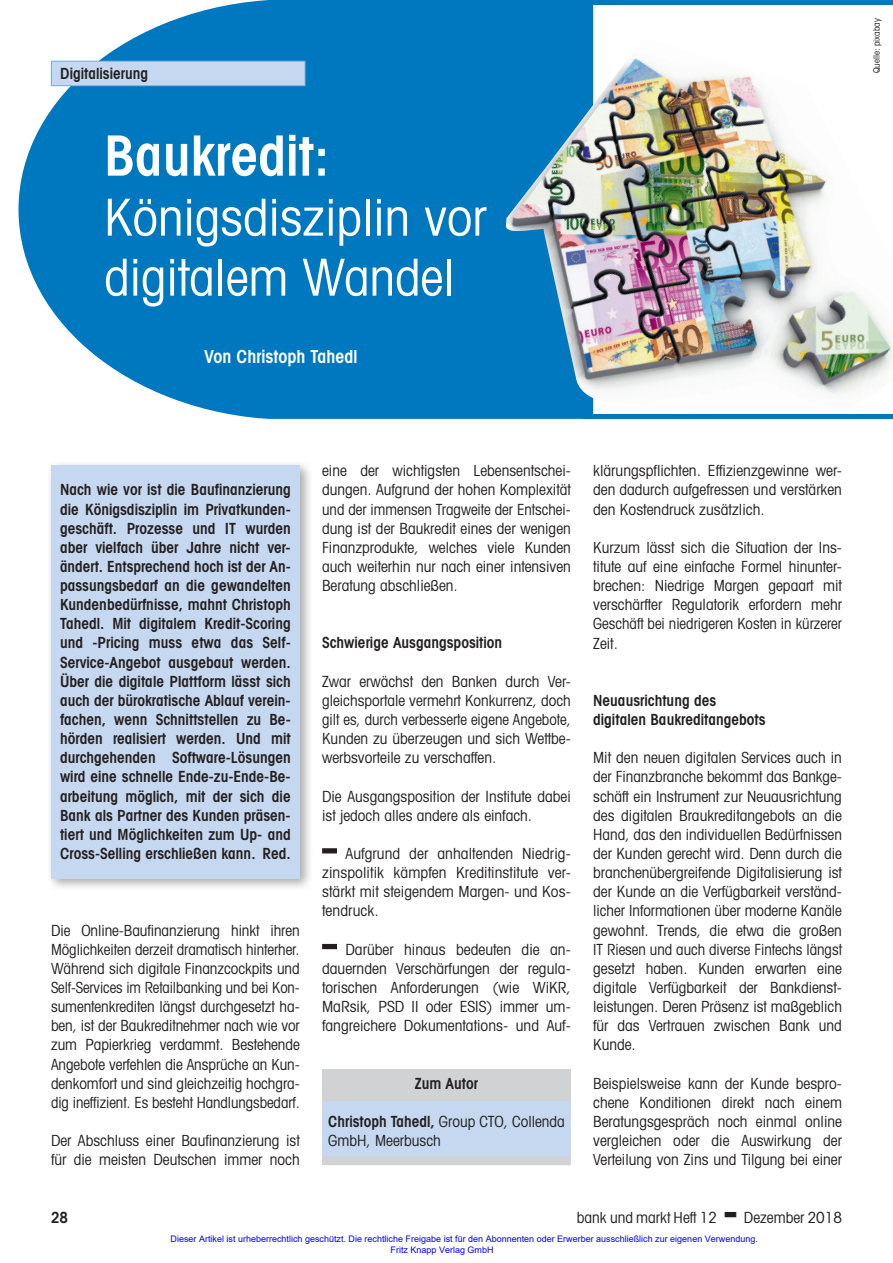
<style>
.page{position:relative;width:893px;height:1263px;background:#fff}
.page>*{position:absolute;margin:0;border:0;box-sizing:border-box;transform-origin:0 0}
.t1{font:600 condensed 55.5px "Avant Garde";color:#fff}
.t2{font:condensed 51px/60px "Avant Garde";color:#fff}
.t3{font:600 condensed 18px "Avant Garde";color:#fff}
.t4{font:condensed 15.3px/19.2px "Avant Garde";color:#231f20;text-align:justify}
.t5{font:600 condensed 15.3px/19.2px "Avant Garde";color:#231f20}
.t6{font:9px/10.8px "Arial";color:#00f}
.t7{font:condensed 9px "Avant Garde";color:#231f20}
.s1{font-weight:600;font-size:55.5px}
.s2{font-weight:600}
</style>
<div class="page">
<div style="left:322px;top:848px;width:15px;height:5px;background:#231f20"></div>
<div style="left:322px;top:944px;width:15px;height:5px;background:#231f20"></div>
<svg style="left:19px;top:0;width:574px;height:419px;background:#1d87c7"></svg>
<div style="left:51px;top:61px;width:254px;height:25px;background:#c6d8ef"></div>
<div style="left:51px;top:61px;width:254px;height:25px;border:1px solid #7aabdb"></div>
<div style="left:46px;top:460px;width:267px;height:432px;background:#231f20;opacity:.4"></div>
<div style="left:51px;top:465px;width:249px;height:413px;background:#c6d8ef"></div>
<div style="left:322px;top:1098px;width:249px;height:63px;background:#c6d8ef"></div>
<div style="left:322px;top:1069px;width:249px;height:32px;background:#d1d2d4"></div>
<div style="left:322px;top:1156px;width:249px;height:9px;background:#d1d2d4"></div>
<img style="left:505px;top:38px;width:388px;height:374px">
<div style="left:583px;top:414px;width:310px;height:5px;background:#0078c0"></div>
<div style="left:584px;top:0;width:309px;height:5px;background:#0078c0"></div>
<p class="t5" style="left:60px;top:64px;width:89px">Digitalisierung</p>
<h1 class="t1" style="left:104px;top:122px;width:227px">Baukredit:</h1>
<h2 class="t2" style="left:104px;top:186px;width:384px">Königsdisziplin vor digitalem Wandel</h2>
<h2 class="t2" style="left:90px;top:155px;width:436px"><span class="s1">Frauen</span> im Banking – die <span class="s1">Quote</span> kommt</h2>
<p class="t3" style="left:164px;top:339px;width:150px">Von Jörg Wittenberg</p>
<p class="t3" style="left:204px;top:345px;width:155px">Von Christoph Tahedl</p>
<p class="t7" style="left:871px;top:73px;width:56px;rotate:-90deg">Quelle: pixabay</p>
<p class="t5" style="left:60px;top:480px;width:232px;text-align:justify">Nach wie vor ist die Baufinanzierung die Königsdisziplin im Privatkunden&shy;geschäft. Prozesse und IT wurden aber vielfach über Jahre nicht ver&shy;ändert. Entsprechend hoch ist der An&shy;passungsbedarf an die gewandelten Kundenbedürfnisse, mahnt Christoph Tahedl. Mit digitalem Kredit-Scoring und -Pricing muss etwa das Self-Service-Angebot ausgebaut werden.<br>Über die digitale Plattform lässt sich auch der bürokratische Ablauf verein&shy;fachen, wenn Schnittstellen zu Be&shy;hörden realisiert werden. Und mit durchgehenden Software-Lösungen wird eine schnelle Ende-zu-Ende-Be&shy;arbeitung möglich, mit der sich die Bank als Partner des Kunden präsen&shy;tiert und Möglichkeiten zum Up- and Cross-Selling erschließen kann. Red.</p>
<p class="t4" style="left:51px;top:920px;width:250px">Die Online-Baufinanzierung hinkt ihren Möglichkeiten derzeit dramatisch hinterher.<br>Während sich digitale Finanzcockpits und Self-Services im Retailbanking und bei Kon&shy;sumentenkrediten längst durchgesetzt ha&shy;ben, ist der Baukreditnehmer nach wie vor zum Papierkrieg verdammt. Bestehende Angebote verfehlen die Ansprüche an Kun&shy;denkomfort und sind gleichzeitig hochgra&shy;dig ineffizient. Es besteht Handlungsbedarf.</p>
<p class="t4" style="left:51px;top:1130px;width:250px">Der Abschluss einer Baufinanzierung ist für die meisten Deutschen immer noch</p>
<p class="t4" style="left:322px;top:461px;width:250px">eine der wichtigsten Lebensentschei&shy;dungen. Aufgrund der hohen Komplexität und der immensen Tragweite der Entschei&shy;dung ist der Baukredit eines der wenigen Finanzprodukte, welches viele Kunden auch weiterhin nur nach einer intensiven Beratung abschließen.</p>
<p class="t5" style="left:322px;top:633px;width:182px">Schwierige Ausgangsposition</p>
<p class="t4" style="left:322px;top:671px;width:250px">Zwar erwächst den Banken durch Ver&shy;gleichsportale vermehrt Konkurrenz, doch gilt es, durch verbesserte eigene Angebote, Kunden zu überzeugen und sich Wettbe&shy;werbsvorteile zu verschaffen.</p>
<p class="t4" style="left:322px;top:786px;width:250px">Die Ausgangsposition der Institute dabei ist jedoch alles andere als einfach.</p>
<p class="t4" style="left:322px;top:843px;width:250px;text-indent:23px">Aufgrund der anhaltenden Niedrig&shy;zinspolitik kämpfen Kreditinstitute ver&shy;stärkt mit steigendem Margen- und Kos&shy;tendruck.</p>
<p class="t4" style="left:322px;top:939px;width:250px;text-indent:23px">Darüber hinaus bedeuten die an&shy;dauernden Verschärfungen der regula&shy;torischen Anforderungen (wie WiKR, MaRsik, PSD II oder ESIS) immer um&shy;fangreichere Dokumentations- und Auf-</p>
<p class="t5" style="left:415px;top:1073px;width:65px">Zum Autor</p>
<p class="t4" style="left:328px;top:1111px;width:238px"><span class="s2">Christoph Tahedl,</span> Group CTO, Collenda<br>GmbH, Meerbusch</p>
<p class="t4" style="left:593px;top:461px;width:250px">klärungspflichten. Effizienzgewinne wer&shy;den dadurch aufgefressen und verstärken den Kostendruck zusätzlich.</p>
<p class="t4" style="left:593px;top:537px;width:250px">Kurzum lässt sich die Situation der Ins&shy;titute auf eine einfache Formel hinunter&shy;brechen: Niedrige Margen gepaart mit verschärfter Regulatorik erfordern mehr Geschäft bei niedrigeren Kosten in kürzerer Zeit.</p>
<p class="t5" style="left:593px;top:691px;width:174px">Neuausrichtung des digitalen Baukreditangebots</p>
<p class="t4" style="left:593px;top:748px;width:250px">Mit den neuen digitalen Services auch in der Finanzbranche bekommt das Bankge&shy;schäft ein Instrument zur Neuausrichtung des digitalen Braukreditangebots an die Hand, das den individuellen Bedürfnissen der Kunden gerecht wird. Denn durch die branchenübergreifende Digitalisierung ist der Kunde an die Verfügbarkeit verständ&shy;licher Informationen über moderne Kanäle gewohnt. Trends, die etwa die großen IT Riesen und auch diverse Fintechs längst gesetzt haben. Kunden erwarten eine digitale Verfügbarkeit der Bankdienst&shy;leistungen. Deren Präsenz ist maßgeblich für das Vertrauen zwischen Bank und Kunde.</p>
<p class="t4" style="left:593px;top:1073px;width:250px">Beispielsweise kann der Kunde bespro&shy;chene Konditionen direkt nach einem Beratungsgespräch noch einmal online vergleichen oder die Auswirkung der Verteilung von Zins und Tilgung bei einer</p>
<p class="t5" style="left:51px;top:1207px;width:19px">28</p>
<p class="t4" style="left:577px;top:1207px;width:142px">bank und markt Heft 12</p>
<p class="t4" style="left:744px;top:1207px;width:100px">Dezember 2018</p>
<p class="t6" style="left:391px;top:1233px;width:369px;text-indent:-220px">Dieser Artikel ist urheberrechtlich geschützt. Die rechtliche Freigabe ist für den Abonnenten oder Erwerber ausschließlich zur eigenen Verwendung.<br>Fritz Knapp Verlag GmbH</p>
</div>
